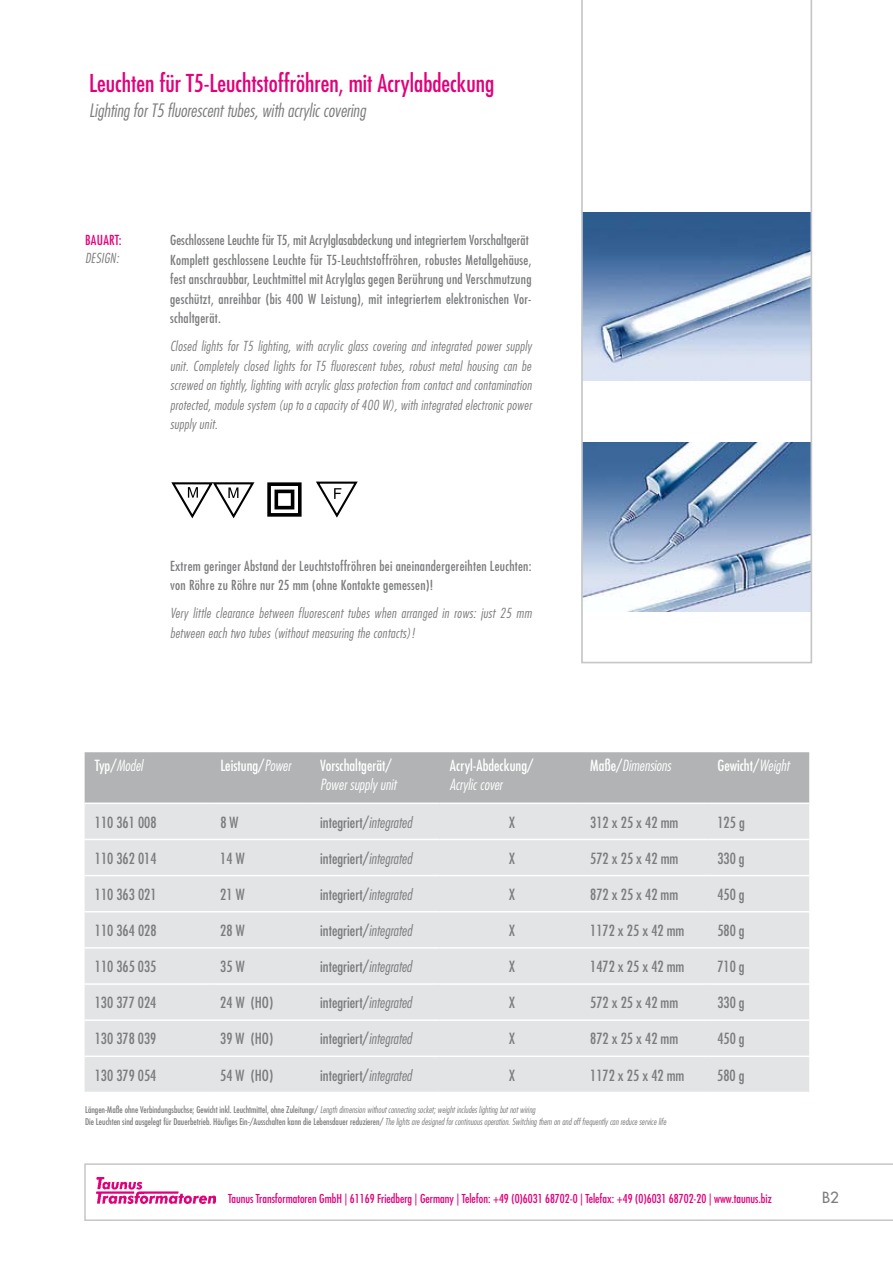
<style>
.page{position:relative;width:893px;height:1263px;background:#fff}
.page>*{position:absolute;margin:0;border:0;box-sizing:border-box;transform-origin:0 0}
.t1{font:condensed 24px "Futura Std";color:#e2007a}
.t2{font:italic 300 condensed 18px "Futura Std";color:#7b7c7e}
.t3{font:condensed 15px "Futura Std";color:#7b7c7e}
.t4{font:condensed 15px "Futura Std";color:#fff}
.t5{font:italic 300 condensed 15px "Futura Std";color:#fff}
.t6{font:500 15px "Futura Std";color:#7b7c7e}
.t7{font:italic 300 condensed 13.5px/19.5px "Futura Std";letter-spacing:.02em;color:#7b7c7e;text-align:justify}
.t8{font:condensed 13.5px/19.5px "Futura Std";letter-spacing:.02em;color:#7b7c7e}
.t9{font:condensed 13.5px "Futura Std";letter-spacing:.02em;color:#e2007a}
.t10{font:condensed 12px "Futura Std";color:#e2007a}
.t11{font:italic 300 condensed 9px/11.7px "Futura Std";color:#7b7c7e}
.s1{font-weight:400;font-style:normal}
.s2{font-weight:300;font-style:italic}
</style>
<div class="page">
<svg style="left:84px;top:1163px;width:809px;height:58px"></svg>
<img style="left:96px;top:1178px;width:120px;height:25px">
<svg style="left:267px;top:482px;width:35px;height:35px"></svg>
<div style="left:85px;top:752px;width:724px;height:50px;background:#b1b3b4"></div>
<div style="left:85px;top:804px;width:724px;height:288px;background:#e3e4e5"></div>
<hr style="left:85px;top:839px;width:125px;height:1px;background:#fff">
<hr style="left:210px;top:839px;width:100px;height:1px;background:#fff">
<hr style="left:310px;top:839px;width:130px;height:1px;background:#fff">
<hr style="left:440px;top:839px;width:140px;height:1px;background:#fff">
<hr style="left:580px;top:839px;width:127px;height:1px;background:#fff">
<hr style="left:707px;top:839px;width:102px;height:1px;background:#fff">
<hr style="left:85px;top:875px;width:125px;height:1px;background:#fff">
<hr style="left:210px;top:875px;width:100px;height:1px;background:#fff">
<hr style="left:310px;top:875px;width:130px;height:1px;background:#fff">
<hr style="left:440px;top:875px;width:140px;height:1px;background:#fff">
<hr style="left:580px;top:875px;width:127px;height:1px;background:#fff">
<hr style="left:707px;top:875px;width:102px;height:1px;background:#fff">
<hr style="left:85px;top:911px;width:125px;height:1px;background:#fff">
<hr style="left:210px;top:911px;width:100px;height:1px;background:#fff">
<hr style="left:310px;top:911px;width:130px;height:1px;background:#fff">
<hr style="left:440px;top:911px;width:140px;height:1px;background:#fff">
<hr style="left:580px;top:911px;width:127px;height:1px;background:#fff">
<hr style="left:707px;top:911px;width:102px;height:1px;background:#fff">
<hr style="left:85px;top:947px;width:125px;height:2px;background:#fff">
<hr style="left:210px;top:947px;width:100px;height:2px;background:#fff">
<hr style="left:310px;top:947px;width:130px;height:2px;background:#fff">
<hr style="left:440px;top:947px;width:140px;height:2px;background:#fff">
<hr style="left:580px;top:947px;width:127px;height:2px;background:#fff">
<hr style="left:707px;top:947px;width:102px;height:2px;background:#fff">
<hr style="left:85px;top:983px;width:125px;height:2px;background:#fff">
<hr style="left:85px;top:1019px;width:125px;height:2px;background:#fff">
<hr style="left:85px;top:1055px;width:125px;height:2px;background:#fff">
<hr style="left:210px;top:983px;width:100px;height:2px;background:#fff">
<hr style="left:210px;top:1019px;width:100px;height:2px;background:#fff">
<hr style="left:210px;top:1055px;width:100px;height:2px;background:#fff">
<hr style="left:310px;top:983px;width:130px;height:2px;background:#fff">
<hr style="left:310px;top:1019px;width:130px;height:2px;background:#fff">
<hr style="left:310px;top:1055px;width:130px;height:2px;background:#fff">
<hr style="left:440px;top:983px;width:140px;height:2px;background:#fff">
<hr style="left:440px;top:1019px;width:140px;height:2px;background:#fff">
<hr style="left:440px;top:1055px;width:140px;height:2px;background:#fff">
<hr style="left:580px;top:983px;width:127px;height:2px;background:#fff">
<hr style="left:580px;top:1019px;width:127px;height:2px;background:#fff">
<hr style="left:580px;top:1055px;width:127px;height:2px;background:#fff">
<hr style="left:707px;top:983px;width:102px;height:2px;background:#fff">
<hr style="left:707px;top:1019px;width:102px;height:2px;background:#fff">
<hr style="left:707px;top:1055px;width:102px;height:2px;background:#fff">
<svg style="left:171px;top:482px;width:84px;height:37px"></svg>
<svg style="left:316px;top:481px;width:42px;height:37px"></svg>
<svg style="left:581px;top:0;width:231px;height:663px"></svg>
<h1 class="t1" style="left:89px;top:69px;width:406px">Leuchten für T5-Leuchtstoffröhren, mit Acrylabdeckung</h1>
<h2 class="t2" style="left:89px;top:100px;width:278px">Lighting for T5 fluorescent tubes, with acrylic covering</h2>
<p class="t9" style="left:85px;top:232px;width:38px">BAUART:</p>
<p class="t8" style="left:170px;top:230px;width:363px">Geschlossene Leuchte für T5, mit Acrylglasabdeckung und integriertem Vorschaltgerät Komplett geschlossene Leuchte für T5-Leuchtstoffröhren, robustes Metallgehäuse, fest anschraubbar, Leuchtmittel mit Acrylglas gegen Berührung und Verschmutzung geschützt, anreihbar (bis 400 W Leistung), mit integriertem elektronischen Vor&shy;schaltgerät.</p>
<p class="t7" style="left:170px;top:337px;width:363px">Closed lights for T5 lighting, with acrylic glass covering and integrated power supply unit. Completely closed lights for T5 fluorescent tubes, robust metal housing can be screwed on tightly, lighting with acrylic glass protection from contact and contamination protected, module system (up to a capacity of 400 W), with integrated electronic power supply unit.</p>
<p class="t7" style="left:85px;top:249px;width:35px">DESIGN:</p>
<p class="t8" style="left:170px;top:556px;width:363px">Extrem geringer Abstand der Leuchtstoffröhren bei aneinandergereihten Leuchten: von Röhre zu Röhre nur 25 mm (ohne Kontakte gemessen)!</p>
<p class="t7" style="left:170px;top:604px;width:363px">Very little clearance between fluorescent tubes when arranged in rows: just 25 mm between each two tubes (without measuring the contacts)!</p>
<p class="t5" style="left:95px;top:756px;width:49px"><span class="s1">Typ/</span>Model</p>
<p class="t4" style="left:220px;top:756px;width:72px">Leistung/<span class="s2">Power</span></p>
<p class="t4" style="left:320px;top:756px;width:73px">Vorschaltgerät/</p>
<p class="t5" style="left:320px;top:776px;width:77px">Power supply unit</p>
<p class="t4" style="left:450px;top:756px;width:85px">Acryl-Abdeckung/</p>
<p class="t5" style="left:450px;top:776px;width:54px">Acrylic cover</p>
<p class="t5" style="left:590px;top:756px;width:82px"><span class="s1">Maße/</span>Dimensions</p>
<p class="t4" style="left:717px;top:756px;width:73px">Gewicht/<span class="s2">Weight</span></p>
<p class="t3" style="left:95px;top:813px;width:63px">110 361 008</p>
<p class="t3" style="left:220px;top:813px;width:20px">8 W</p>
<p class="t3" style="left:320px;top:813px;width:93px">integriert/<span class="s2">integrated</span></p>
<p class="t3" style="left:509px;top:813px;width:8px">X</p>
<p class="t3" style="left:590px;top:813px;width:90px">312 x 25 x 42 mm</p>
<p class="t3" style="left:717px;top:813px;width:29px">125 g</p>
<p class="t3" style="left:95px;top:849px;width:63px">110 362 014</p>
<p class="t3" style="left:220px;top:849px;width:26px">14 W</p>
<p class="t3" style="left:320px;top:849px;width:93px">integriert/<span class="s2">integrated</span></p>
<p class="t3" style="left:509px;top:849px;width:8px">X</p>
<p class="t3" style="left:590px;top:849px;width:90px">572 x 25 x 42 mm</p>
<p class="t3" style="left:717px;top:849px;width:29px">330 g</p>
<p class="t3" style="left:95px;top:885px;width:63px">110 363 021</p>
<p class="t3" style="left:220px;top:885px;width:26px">21 W</p>
<p class="t3" style="left:320px;top:885px;width:93px">integriert/<span class="s2">integrated</span></p>
<p class="t3" style="left:509px;top:885px;width:8px">X</p>
<p class="t3" style="left:590px;top:885px;width:90px">872 x 25 x 42 mm</p>
<p class="t3" style="left:717px;top:885px;width:29px">450 g</p>
<p class="t3" style="left:95px;top:921px;width:63px">110 364 028</p>
<p class="t3" style="left:220px;top:921px;width:26px">28 W</p>
<p class="t3" style="left:320px;top:921px;width:93px">integriert/<span class="s2">integrated</span></p>
<p class="t3" style="left:509px;top:921px;width:8px">X</p>
<p class="t3" style="left:590px;top:921px;width:96px">1172 x 25 x 42 mm</p>
<p class="t3" style="left:717px;top:921px;width:29px">580 g</p>
<p class="t3" style="left:95px;top:957px;width:63px">110 365 035</p>
<p class="t3" style="left:220px;top:957px;width:26px">35 W</p>
<p class="t3" style="left:320px;top:957px;width:93px">integriert/<span class="s2">integrated</span></p>
<p class="t3" style="left:509px;top:957px;width:8px">X</p>
<p class="t3" style="left:590px;top:957px;width:96px">1472 x 25 x 42 mm</p>
<p class="t3" style="left:717px;top:957px;width:29px">710 g</p>
<p class="t3" style="left:95px;top:994px;width:63px">130 377 024</p>
<p class="t3" style="left:220px;top:994px;width:54px">24 W (HO)</p>
<p class="t3" style="left:320px;top:994px;width:93px">integriert/<span class="s2">integrated</span></p>
<p class="t3" style="left:509px;top:994px;width:8px">X</p>
<p class="t3" style="left:590px;top:994px;width:90px">572 x 25 x 42 mm</p>
<p class="t3" style="left:717px;top:994px;width:29px">330 g</p>
<p class="t3" style="left:95px;top:1030px;width:63px">130 378 039</p>
<p class="t3" style="left:220px;top:1030px;width:54px">39 W (HO)</p>
<p class="t3" style="left:320px;top:1030px;width:93px">integriert/<span class="s2">integrated</span></p>
<p class="t3" style="left:509px;top:1030px;width:8px">X</p>
<p class="t3" style="left:590px;top:1030px;width:90px">872 x 25 x 42 mm</p>
<p class="t3" style="left:717px;top:1030px;width:29px">450 g</p>
<p class="t3" style="left:95px;top:1066px;width:63px">130 379 054</p>
<p class="t3" style="left:220px;top:1066px;width:54px">54 W (HO)</p>
<p class="t3" style="left:320px;top:1066px;width:93px">integriert/<span class="s2">integrated</span></p>
<p class="t3" style="left:509px;top:1066px;width:8px">X</p>
<p class="t3" style="left:590px;top:1066px;width:96px">1172 x 25 x 42 mm</p>
<p class="t3" style="left:717px;top:1066px;width:29px">580 g</p>
<p class="t11" style="left:85px;top:1104px;width:583px"><span class="s1">Längen-Maße ohne Verbindungsbuchse; Gewicht inkl. Leuchtmittel, ohne Zuleitungr/</span> Length dimension without connecting socket; weight includes lighting but not wiring<br><span class="s1">Die Leuchten sind ausgelegt für Dauerbetrieb. Häufiges Ein-/Ausschalten kann die Lebensdauer reduzieren/</span> The lights are designed for continuous operation. Switching them on and off frequently can reduce service life</p>
<p class="t10" style="left:228px;top:1191px;width:545px">Taunus Transformatoren GmbH | 61169 Friedberg | Germany | Telefon: +49 (0)6031 68702-0 | Telefax: +49 (0)6031 68702-20 | www.taunus.biz</p>
<p class="t6" style="left:822px;top:1188px;width:18px">B2</p>
</div>
